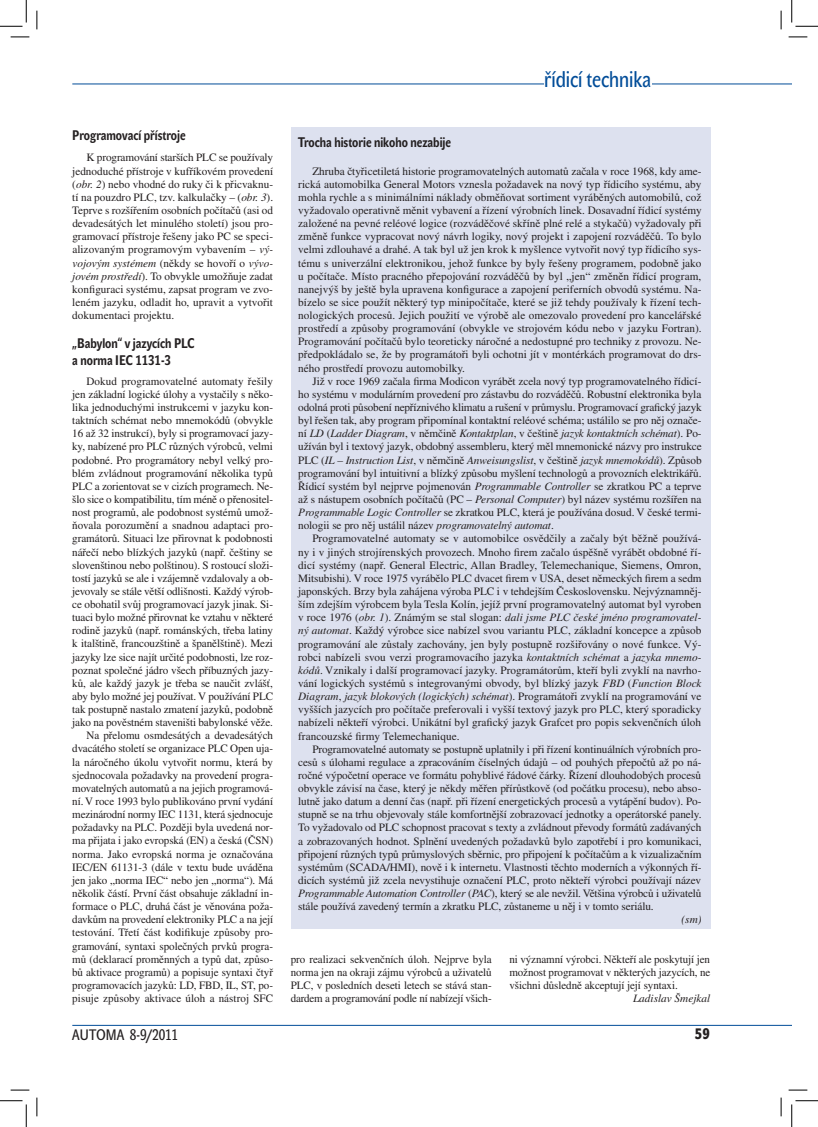
<style>
.page{position:relative;width:818px;height:1127px;background:#fff}
.page>*{position:absolute;margin:0;border:0;box-sizing:border-box;transform-origin:0 0}
.t1{font:22.5px "John Sans Cond Tx NCE";letter-spacing:-.005em;color:#014c98}
.t2{font:15px "John Sans Cond Tx NCE";color:#231f20}
.t3{font:15px "John Sans Cond Black SCCE";color:#231f20}
.t4{font:700 13.75px/16.2px "John Sans Cond Tx NCE";color:#231f20}
.t5{font:11.25px/13.1px "Times CE";letter-spacing:-.01em;color:#231f20;text-align:justify}
.t6{font:italic 11.25px "Times CE";color:#231f20}
.s1{font-style:italic}
</style>
<div class="page">
<hr style="left:72px;top:1024px;width:720px;height:1px;background:#014c98">
<hr style="left:72px;top:83px;width:720px;height:1px;background:#014c98">
<div style="left:544px;top:70px;width:107px;height:17px;background:#fff"></div>
<div style="left:291px;top:128px;width:419px;height:800px;background:#dde1ef"></div>
<svg style="left:11px;top:36px;width:18px;height:2px"></svg>
<svg style="left:788px;top:36px;width:19px;height:2px"></svg>
<svg style="left:11px;top:1089px;width:18px;height:1px"></svg>
<svg style="left:788px;top:1089px;width:19px;height:1px"></svg>
<svg style="left:36px;top:11px;width:2px;height:18px"></svg>
<svg style="left:36px;top:1097px;width:2px;height:18px"></svg>
<svg style="left:780px;top:11px;width:2px;height:18px"></svg>
<svg style="left:780px;top:1097px;width:2px;height:18px"></svg>
<svg style="left:0;top:0;width:27px;height:27px"></svg>
<svg style="left:0;top:1100px;width:27px;height:26px"></svg>
<svg style="left:791px;top:0;width:27px;height:27px"></svg>
<svg style="left:791px;top:1100px;width:27px;height:26px"></svg>
<p class="t4" style="left:72px;top:127px;width:115px">Programovací přístroje</p>
<p class="t5" style="left:72px;top:151px;width:202px;text-indent:14px">K programování starších PLC se používaly jednoduché přístroje v kufříkovém provedení (<span class="s1">obr. 2</span>) nebo vhodné do ruky či k přicvaknu&shy;tí na pouzdro PLC, tzv. kalkulačky – (<span class="s1">obr. 3</span>).<br>Teprve s rozšířením osobních počítačů (asi od devadesátých let minulého století) jsou pro&shy;gramovací přístroje řešeny jako PC se speci&shy;alizovaným programovým vybavením – <span class="s1">vý&shy;vojovým systémem</span> (někdy se hovoří o <span class="s1">vývo&shy;jovém prostředí</span>). To obvykle umožňuje zadat konfiguraci systému, zapsat program ve zvo&shy;leném jazyku, odladit ho, upravit a vytvořit dokumentaci projektu.</p>
<p class="t4" style="left:72px;top:335px;width:124px">„Babylon“ v jazycích PLC a norma IEC 1131-3</p>
<p class="t5" style="left:72px;top:374px;width:202px;text-align:right">Dokud programovatelné automaty řešily jen základní logické úlohy a vystačily s něko&shy;lika jednoduchými instrukcemi v jazyku kon&shy;taktních schémat nebo mnemokódů (obvykle 16 až 32 instrukcí), byly si programovací jazy&shy;ky, nabízené pro PLC různých výrobců, velmi podobné. Pro programátory nebyl velký pro&shy;blém zvládnout programování několika typů PLC a zorientovat se v cizích programech. Ne&shy;šlo sice o kompatibilitu, tím méně o přenositel&shy;nost programů, ale podobnost systémů umož&shy;ňovala porozumění a snadnou adaptaci pro&shy;gramátorů. Situaci lze přirovnat k podobnosti nářečí nebo blízkých jazyků (např. češtiny se slovenštinou nebo polštinou). S rostoucí složi&shy;tostí jazyků se ale i vzájemně vzdalovaly a ob&shy;jevovaly se stále větší odlišnosti. Každý výrob&shy;ce obohatil svůj programovací jazyk jinak. Si&shy;tuaci bylo možné přirovnat ke vztahu v některé rodině jazyků (např. románských, třeba latiny k italštině, francouzštině a španělštině). Mezi jazyky lze sice najít určité podobnosti, lze roz&shy;poznat společné jádro všech příbuzných jazy&shy;ků, ale každý jazyk je třeba se naučit zvlášť, aby bylo možné jej používat. V používání PLC tak postupně nastalo zmatení jazyků, podobně jako na pověstném staveništi babylonské věže.<br>Na přelomu osmdesátých a devadesátých dvacátého století se organizace PLC Open uja&shy;la náročného úkolu vytvořit normu, která by sjednocovala požadavky na provedení progra&shy;movatelných automatů a na jejich programová&shy;ní. V roce 1993 bylo publikováno první vydání mezinárodní normy IEC 1131, která sjednocuje požadavky na PLC. Později byla uvedená nor&shy;ma přijata i jako evropská (EN) a česká (ČSN) norma. Jako evropská norma je označována IEC/EN 61131-3 (dále v textu bude uváděna jen jako „norma IEC“ nebo jen „norma“). Má několik částí. První část obsahuje základní in&shy;formace o PLC, druhá část je věnována poža&shy;davkům na provedení elektroniky PLC a na její testování. Třetí část kodifikuje způsoby pro&shy;gramování, syntaxi společných prvků progra&shy;mů (deklarací proměnných a typů dat, způso&shy;bů aktivace programů) a popisuje syntaxi čtyř programovacích jazyků: LD, FBD, IL, ST, po&shy;pisuje způsoby aktivace úloh a nástroj SFC</p>
<h1 class="t1" style="left:544px;top:66px;width:109px">řídicí technika</h1>
<p class="t4" style="left:298px;top:134px;width:154px">Trocha historie nikoho nezabije</p>
<p class="t5" style="left:298px;top:164px;width:405px;text-indent:14px">Zhruba čtyřicetiletá historie programovatelných automatů začala v roce 1968, kdy ame&shy;rická automobilka General Motors vznesla požadavek na nový typ řídicího systému, aby mohla rychle a s minimálními náklady obměňovat sortiment vyráběných automobilů, což vyžadovalo operativně měnit vybavení a řízení výrobních linek. Dosavadní řídicí systémy založené na pevné reléové logice (rozváděčové skříně plné relé a stykačů) vyžadovaly při změně funkce vypracovat nový návrh logiky, nový projekt i zapojení rozváděčů. To bylo velmi zdlouhavé a drahé. A tak byl už jen krok k myšlence vytvořit nový typ řídicího sys&shy;tému s univerzální elektronikou, jehož funkce by byly řešeny programem, podobně jako u počítače. Místo pracného přepojování rozváděčů by byl „jen“ změněn řídicí program, nanejvýš by ještě byla upravena konfigurace a zapojení periferních obvodů systému. Na&shy;bízelo se sice použít některý typ minipočítače, které se již tehdy používaly k řízení tech&shy;nologických procesů. Jejich použití ve výrobě ale omezovalo provedení pro kancelářské prostředí a způsoby programování (obvykle ve strojovém kódu nebo v jazyku Fortran).<br>Programování počítačů bylo teoreticky náročné a nedostupné pro techniky z provozu. Ne&shy;předpokládalo se, že by programátoři byli ochotni jít v montérkách programovat do drs&shy;ného prostředí provozu automobilky.</p>
<p class="t5" style="left:298px;top:374px;width:405px;text-indent:14px">Již v roce 1969 začala firma Modicon vyrábět zcela nový typ programovatelného řídicí&shy;ho systému v modulárním provedení pro zástavbu do rozváděčů. Robustní elektronika byla odolná proti působení nepříznivého klimatu a rušení v průmyslu. Programovací grafický jazyk byl řešen tak, aby program připomínal kontaktní reléové schéma; ustálilo se pro něj označe&shy;ní <span class="s1">LD</span> (<span class="s1">Ladder Diagram</span>, v němčině <span class="s1">Kontaktplan</span>, v češtině <span class="s1">jazyk kontaktních schémat</span>). Po&shy;užíván byl i textový jazyk, obdobný assembleru, který měl mnemonické názvy pro instrukce PLC (<span class="s1">IL – Instruction List</span>, v němčině <span class="s1">Anweisungslist</span>, v češtině <span class="s1">jazyk mnemokódů</span>). Způsob programování byl intuitivní a blízký způsobu myšlení technologů a provozních elektrikářů.<br>Řídicí systém byl nejprve pojmenován <span class="s1">Programmable Controller</span> se zkratkou PC a teprve až s nástupem osobních počítačů (PC – <span class="s1">Personal Computer</span>) byl název systému rozšířen na <span class="s1">Programmable Logic Controller</span> se zkratkou PLC, která je používána dosud. V české termi&shy;nologii se pro něj ustálil název <span class="s1">programovatelný automat</span>.</p>
<p class="t5" style="left:298px;top:532px;width:405px;text-indent:14px">Programovatelné automaty se v automobilce osvědčily a začaly být běžně používá&shy;ny i v jiných strojírenských provozech. Mnoho firem začalo úspěšně vyrábět obdobné ří&shy;dicí systémy (např. General Electric, Allan Bradley, Telemechanique, Siemens, Omron, Mitsubishi). V roce 1975 vyrábělo PLC dvacet firem v USA, deset německých firem a sedm japonských. Brzy byla zahájena výroba PLC i v tehdejším Československu. Nejvýznamněj&shy;ším zdejším výrobcem byla Tesla Kolín, jejíž první programovatelný automat byl vyroben v roce 1976 (<span class="s1">obr. 1</span>). Známým se stal slogan: <span class="s1">dali jsme PLC české jméno programovatel&shy;ný automat</span>. Každý výrobce sice nabízel svou variantu PLC, základní koncepce a způsob programování ale zůstaly zachovány, jen byly postupně rozšiřovány o nové funkce. Vý&shy;robci nabízeli svou verzi programovacího jazyka <span class="s1">kontaktních schémat</span> a <span class="s1">jazyka mnemo&shy;kódů</span>. Vznikaly i další programovací jazyky. Programátorům, kteří byli zvyklí na navrho&shy;vání logických systémů s integrovanými obvody, byl blízký jazyk <span class="s1">FBD</span> (<span class="s1">Function Block Diagram</span>, <span class="s1">jazyk blokových (logických) schémat</span>). Programátoři zvyklí na programování ve vyšších jazycích pro počítače preferovali i vyšší textový jazyk pro PLC, který sporadicky nabízeli někteří výrobci. Unikátní byl grafický jazyk Grafcet pro popis sekvenčních úloh francouzské firmy Telemechanique.</p>
<p class="t5" style="left:298px;top:742px;width:405px;text-indent:14px">Programovatelné automaty se postupně uplatnily i při řízení kontinuálních výrobních pro&shy;cesů s úlohami regulace a zpracováním číselných údajů – od pouhých přepočtů až po ná&shy;ročné výpočetní operace ve formátu pohyblivé řádové čárky. Řízení dlouhodobých procesů obvykle závisí na čase, který je někdy měřen přírůstkově (od počátku procesu), nebo abso&shy;lutně jako datum a denní čas (např. při řízení energetických procesů a vytápění budov). Po&shy;stupně se na trhu objevovaly stále komfortnější zobrazovací jednotky a operátorské panely.<br>To vyžadovalo od PLC schopnost pracovat s texty a zvládnout převody formátů zadávaných a zobrazovaných hodnot. Splnění uvedených požadavků bylo zapotřebí i pro komunikaci, připojení různých typů průmyslových sběrnic, pro připojení k počítačům a k vizualizačním systémům (SCADA/HMI), nově i k internetu. Vlastnosti těchto moderních a výkonných ří&shy;dicích systémů již zcela nevystihuje označení PLC, proto někteří výrobci používají název <span class="s1">Programmable Automation Controller</span> (<span class="s1">PAC</span>), který se ale nevžil. Většina výrobců i uživatelů stále používá zavedený termín a zkratku PLC, zůstaneme u něj i v tomto seriálu.</p>
<p class="t6" style="left:681px;top:912px;width:21px">(sm)</p>
<p class="t5" style="left:509px;top:951px;width:202px">ni významní výrobci. Někteří ale poskytují jen možnost programovat v některých jazycích, ne všichni důsledně akceptují její syntaxi.</p>
<p class="t6" style="left:633px;top:991px;width:79px">Ladislav Šmejkal</p>
<p class="t5" style="left:291px;top:951px;width:202px">pro realizaci sekvenčních úloh. Nejprve byla norma jen na okraji zájmu výrobců a uživatelů PLC, v posledních deseti letech se stává stan&shy;dardem a programování podle ní nabízejí všich-</p>
<h2 class="t2" style="left:72px;top:1026px;width:107px">AUTOMA 8-9/2011</h2>
<h2 class="t3" style="left:695px;top:1025px;width:16px">59</h2>
</div>
